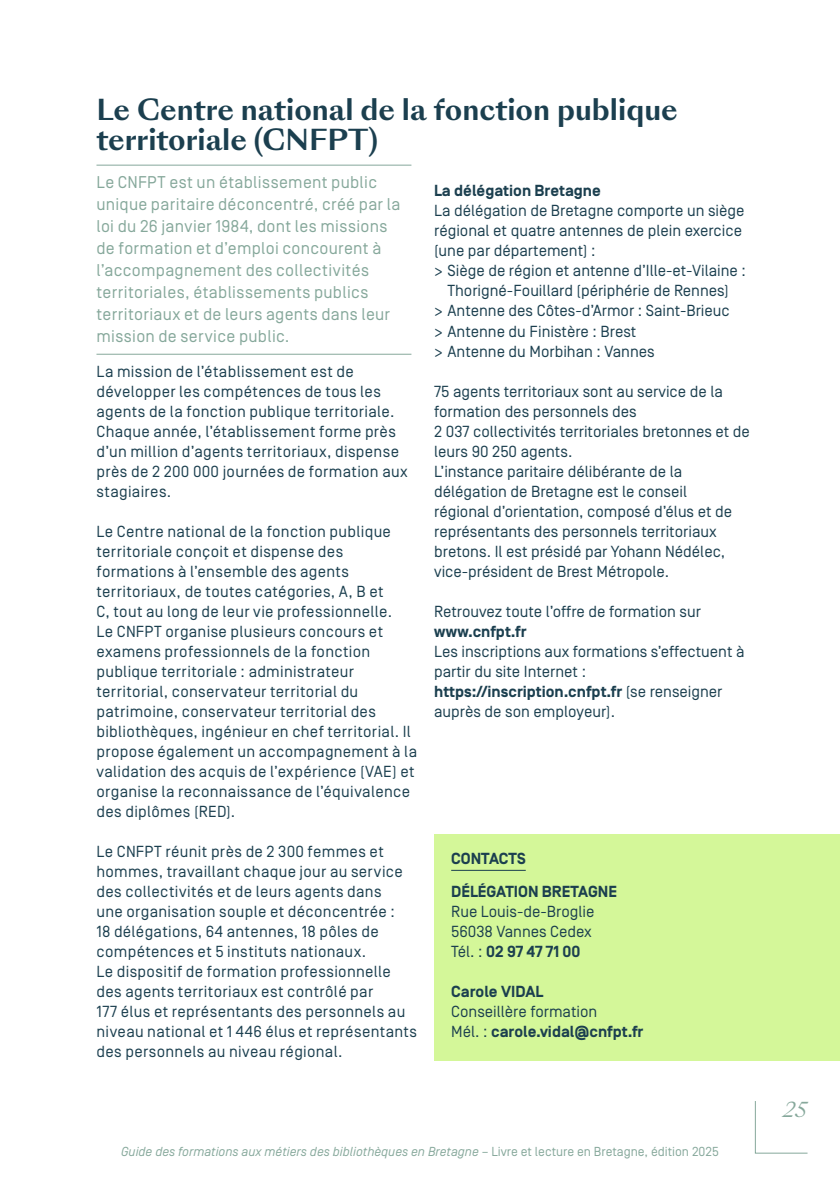
<style>
.page{position:relative;width:840px;height:1191px;background:#fff}
.page>*{position:absolute;margin:0;border:0;box-sizing:border-box;transform-origin:0 0}
.t1{font:700 28px/30px "Sang Bleu Sunrise";color:#1b3f4f}
.t2{font:italic 20px "Sang Bleu Sunrise";color:#86a89b}
.t3{font:17px/22px "Simplon Norm";letter-spacing:.015em;color:#86a89b}
.t4{font:16px/20px "Simplon Norm";letter-spacing:.02em;color:#1b3f4f}
.t5{font:16px/20px "Simplon Norm";color:#1b3f4f}
.t6{font:700 16px/32.6px "Simplon Norm";color:#1b3f4f}
.t7{font:italic 13px "Simplon Norm";color:#86a89b}
.s1{font-weight:700}
.s2{font-style:normal}
</style>
<div class="page">
<svg style="left:754px;top:1101px;width:54px;height:53px"></svg>
<div style="left:434px;top:834px;width:405px;height:226px;background:#d4f799"></div>
<hr style="left:451px;top:870px;width:74px;height:1px;background:#1b3f4f">
<hr style="left:96px;top:165px;width:315px;height:1px;background:#86a89b">
<hr style="left:96px;top:354px;width:315px;height:1px;background:#86a89b">
<h1 class="t1" style="left:96px;top:96px;width:582px">Le Centre national de la fonction publique territoriale (CNFPT)</h1>
<p class="t3" style="left:96px;top:172px;width:305px">Le CNFPT est un établissement public unique paritaire déconcentré, créé par la loi du 26 janvier 1984, dont les missions de formation et d’emploi concourent à l’accompagnement des collectivités territoriales, établissements publics territoriaux et de leurs agents dans leur mission de service public.</p>
<p class="t4" style="left:96px;top:361px;width:313px">La mission de l’établissement est de développer les compétences de tous les agents de la fonction publique territoriale.<br>Chaque année, l’établissement forme près d’un million d’agents territoriaux, dispense près de 2 200 000 journées de formation aux stagiaires.</p>
<p class="t4" style="left:96px;top:521px;width:322px">Le Centre national de la fonction publique territoriale conçoit et dispense des formations à l’ensemble des agents territoriaux, de toutes catégories, A, B et<br>C, tout au long de leur vie professionnelle.<br>Le CNFPT organise plusieurs concours et examens professionnels de la fonction publique territoriale : administrateur territorial, conservateur territorial du patrimoine, conservateur territorial des bibliothèques, ingénieur en chef territorial. Il propose également un accompagnement à la validation des acquis de l’expérience (VAE) et organise la reconnaissance de l’équivalence des diplômes (RED).</p>
<p class="t4" style="left:96px;top:841px;width:322px">Le CNFPT réunit près de 2 300 femmes et hommes, travaillant chaque jour au service des collectivités et de leurs agents dans<br>une organisation souple et déconcentrée :<br>18 délégations, 64 antennes, 18 pôles de compétences et 5 instituts nationaux.<br>Le dispositif de formation professionnelle des agents territoriaux est contrôlé par<br>177 élus et représentants des personnels au niveau national et 1 446 élus et représentants des personnels au niveau régional.</p>
<p class="t6" style="left:434px;top:175px;width:168px">La délégation Bretagne</p>
<p class="t5" style="left:434px;top:201px;width:311px">La délégation de Bretagne comporte un siège</p>
<p class="t5" style="left:434px;top:221px;width:309px">régional et quatre antennes de plein exercice</p>
<p class="t5" style="left:434px;top:241px;width:163px">(une par département) :</p>
<p class="t5" style="left:434px;top:261px;width:313px">&gt; Siège de région et antenne d’Ille-et-Vilaine :</p>
<p class="t5" style="left:447px;top:281px;width:283px">Thorigné-Fouillard (périphérie de Rennes)</p>
<p class="t5" style="left:434px;top:301px;width:297px">&gt; Antenne des Côtes-d’Armor : Saint-Brieuc</p>
<p class="t5" style="left:434px;top:321px;width:203px">&gt; Antenne du Finistère : Brest</p>
<p class="t5" style="left:434px;top:341px;width:222px">&gt; Antenne du Morbihan : Vannes</p>
<p class="t5" style="left:434px;top:381px;width:317px">75 agents territoriaux sont au service de la formation des personnels des<br>2 037 collectivités territoriales bretonnes et de leurs 90 250 agents.<br>L’instance paritaire délibérante de la délégation de Bretagne est le conseil<br>régional d’orientation, composé d’élus et de représentants des personnels territoriaux bretons. Il est présidé par Yohann Nédélec, vice-président de Brest Métropole.</p>
<p class="t5" style="left:434px;top:601px;width:268px">Retrouvez toute l’offre de formation sur</p>
<p class="t6" style="left:434px;top:615px;width:94px">www.cnfpt.fr</p>
<p class="t5" style="left:434px;top:641px;width:311px">Les inscriptions aux formations s’effectuent à partir du site Internet : <span class="s1">https://inscription.cnfpt.fr</span> (se renseigner auprès de son employeur).</p>
<p class="t6" style="left:451px;top:843px;width:167px">CONTACTS<br>DÉLÉGATION BRETAGNE</p>
<p class="t5" style="left:451px;top:901px;width:145px">Rue Louis-de-Broglie<br>56038 Vannes Cedex<br>Tél. : <span class="s1">02 97 47 71 00</span></p>
<p class="t6" style="left:451px;top:975px;width:93px">Carole VIDAL</p>
<p class="t5" style="left:451px;top:1001px;width:193px">Conseillère formation<br>Mél. : <span class="s1">carole.vidal@cnfpt.fr</span></p>
<p class="t7" style="left:121px;top:1144px;width:598px">Guide des formations aux métiers des bibliothèques en Bretagne – <span class="s2">Livre et lecture en Bretagne, édition 2025</span></p>
<p class="t2" style="left:782px;top:1096px;width:25px">25</p>
</div>
